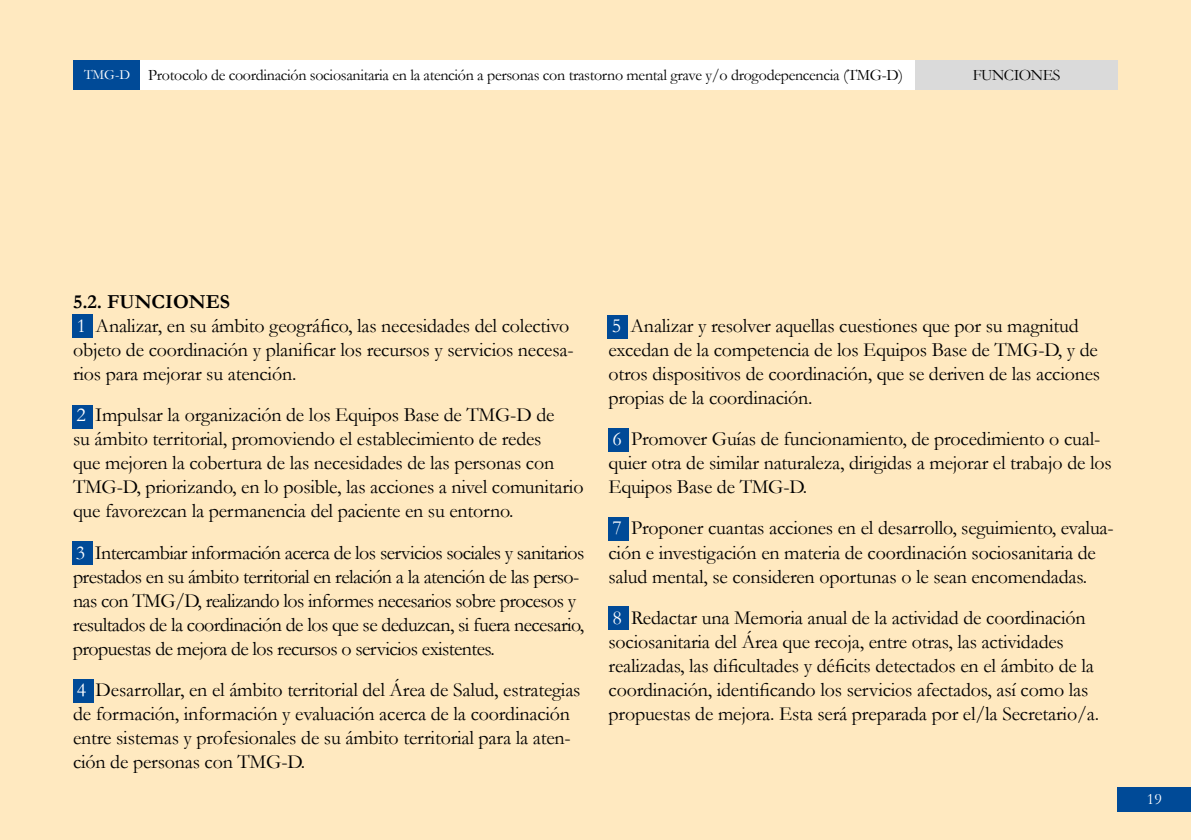
<style>
.page{position:relative;width:1191px;height:840px;background:#fff}
.page>*{position:absolute;margin:0;border:0;box-sizing:border-box;transform-origin:0 0}
.t1{font:20px/24px "Garamond";letter-spacing:-.01em;color:#000}
.t2{font:20px/24px "Garamond";letter-spacing:-.03em;color:#000}
.t3{font:16px "Garamond";letter-spacing:-.02em;color:#000}
.t4{font:16px "Garamond";color:#fff}
.s1{font-size:14px;color:#fff}
.s2{font-weight:700}
.s3{color:#fff}
</style>
<div class="page">
<div style="left:0;top:0;width:1191px;height:839px;background:#ffe9c0"></div>
<div style="left:73px;top:61px;width:1045px;height:29px;background:#fff"></div>
<div style="left:73px;top:61px;width:66px;height:29px;background:#004a97"></div>
<div style="left:915px;top:61px;width:203px;height:29px;background:#dadada"></div>
<div style="left:1117px;top:786px;width:74px;height:25px;background:#004a97"></div>
<div style="left:72px;top:314px;width:20px;height:23px;background:#004a97"></div>
<div style="left:72px;top:405px;width:20px;height:23px;background:#004a97"></div>
<div style="left:72px;top:541px;width:20px;height:23px;background:#004a97"></div>
<div style="left:73px;top:678px;width:20px;height:24px;background:#004a97"></div>
<div style="left:607px;top:315px;width:21px;height:23px;background:#004a97"></div>
<div style="left:608px;top:428px;width:21px;height:23px;background:#004a97"></div>
<div style="left:608px;top:516px;width:21px;height:24px;background:#004a97"></div>
<div style="left:608px;top:605px;width:21px;height:24px;background:#004a97"></div>
<p class="t3" style="left:84px;top:65px;width:821px"><span class="s1">TMG-D</span> Protocolo de coordinación sociosanitaria en la atención a personas con trastorno mental grave y/o drogodepencencia (TMG-D)</p>
<p class="t3" style="left:972px;top:66px;width:89px">FUNCIONES</p>
<p class="t1" style="left:73px;top:289px;width:502px"><span class="s2">5.2. FUNCIONES<br></span><span class="s3">1</span> Analizar, en su ámbito geográfico, las necesidades del colectivo objeto de coordinación y planificar los recursos y servicios necesa&shy;rios para mejorar su atención.</p>
<p class="t1" style="left:73px;top:402px;width:512px"><span class="s3">2</span> Impulsar la organización de los Equipos Base de TMG-D de<br>su ámbito territorial, promoviendo el establecimiento de redes<br>que mejoren la cobertura de las necesidades de las personas con TMG-D, priorizando, en lo posible, las acciones a nivel comunitario que favorezcan la permanencia del paciente en su entorno.</p>
<p class="t2" style="left:73px;top:539px;width:513px"><span class="s3">3</span> Intercambiar información acerca de los servicios sociales y sanitarios prestados en su ámbito territorial en relación a la atención de las perso&shy;nas con TMG/D, realizando los informes necesarios sobre procesos y resultados de la coordinación de los que se deduzcan, si fuera necesario, propuestas de mejora de los recursos o servicios existentes.</p>
<p class="t1" style="left:73px;top:676px;width:509px"><span class="s3">4</span> Desarrollar, en el ámbito territorial del Área de Salud, estrategias de formación, información y evaluación acerca de la coordinación entre sistemas y profesionales de su ámbito territorial para la aten&shy;ción de personas con TMG-D.</p>
<p class="t1" style="left:608px;top:313px;width:493px"><span class="s3">5</span> Analizar y resolver aquellas cuestiones que por su magnitud excedan de la competencia de los Equipos Base de TMG-D, y de otros dispositivos de coordinación, que se deriven de las acciones propias de la coordinación.</p>
<p class="t1" style="left:608px;top:426px;width:505px"><span class="s3">6</span> Promover Guías de funcionamiento, de procedimiento o cual&shy;quier otra de similar naturaleza, dirigidas a mejorar el trabajo de los<br>Equipos Base de TMG-D.</p>
<p class="t1" style="left:608px;top:515px;width:507px"><span class="s3">7</span> Proponer cuantas acciones en el desarrollo, seguimiento, evalua&shy;ción e investigación en materia de coordinación sociosanitaria de salud mental, se consideren oportunas o le sean encomendadas.</p>
<p class="t1" style="left:608px;top:604px;width:492px"><span class="s3">8</span> Redactar una Memoria anual de la actividad de coordinación sociosanitaria del Área que recoja, entre otras, las actividades realizadas, las dificultades y déficits detectados en el ámbito de la coordinación, identificando los servicios afectados, así como las propuestas de mejora. Esta será preparada por el/la Secretario/a.</p>
<p class="t4" style="left:1147px;top:789px;width:17px">19</p>
</div>
